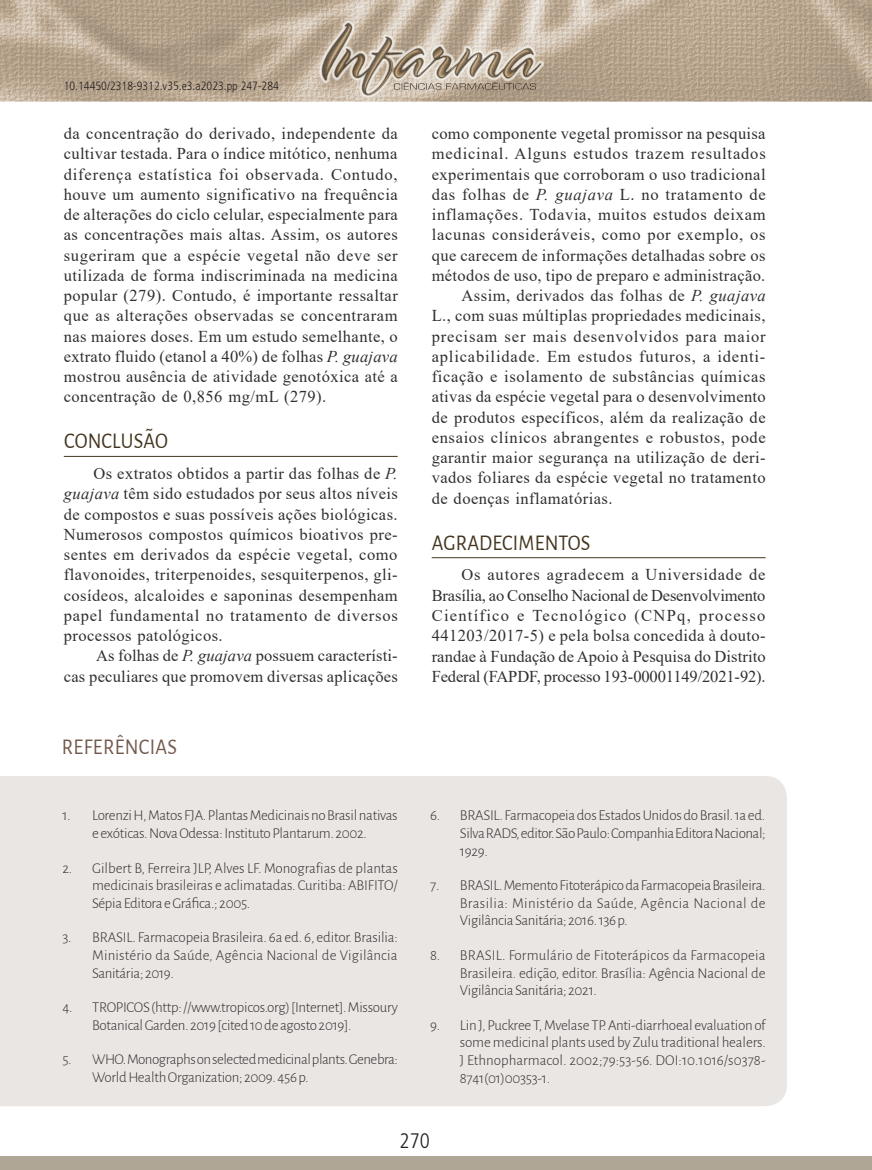
<style>
.page{position:relative;width:872px;height:1170px;background:#fff}
.page>*{position:absolute;margin:0;border:0;box-sizing:border-box;transform-origin:0 0}
.t1{font:22.5px "Alegreya Sans";letter-spacing:.01em;color:#44351f;scale:.9 1}
.t2{font:22.5px "Alegreya Sans";letter-spacing:.02em;color:#73594c;scale:.9 1}
.t3{font:300 condensed 21px "Frutiger LT Std";color:#231f20}
.t4{font:16.5px/20.2px "Times New Roman";letter-spacing:.025em;color:#312f30;text-align:justify}
.t5{font:16.5px "Times New Roman";letter-spacing:.05em;color:#312f30}
.t6{font:16.5px "Times New Roman";letter-spacing:.055em;color:#312f30}
.t7{font:16.5px "Times New Roman";letter-spacing:.045em;color:#312f30}
.t8{font:300 15px/17.5px "Alegreya Sans";letter-spacing:-.02em;color:#312f30;text-align:justify}
.t9{font:300 condensed 12px "Frutiger LT Std";color:#231f20}
.s1{font-style:italic}
</style>
<div class="page">
<img style="left:0;top:0;width:871px;height:101px">
<div style="left:0;top:1155px;width:872px;height:14px;background:#afa695"></div>
<img style="left:319px;top:20px;width:225px;height:77px">
<div style="left:0;top:776px;width:787px;height:330px;background:#eae6e3"></div>
<hr style="left:64px;top:456px;width:334px;height:1px;background:#44351f">
<hr style="left:432px;top:557px;width:333px;height:1px;background:#44351f">
<p class="t9" style="left:64px;top:79px;width:217px">10.14450/2318-9312.v35.e3.a2023.pp 247-284</p>
<p class="t4" style="left:64px;top:123px;width:335px">da concentração do derivado, independente da cultivar testada. Para o índice mitótico, nenhuma diferença estatística foi observada. Contudo, houve um aumento significativo na frequência de alterações do ciclo celular, especialmente para as concentrações mais altas. Assim, os autores sugeriram que a espécie vegetal não deve ser utilizada de forma indiscriminada na medicina popular (279). Contudo, é importante ressaltar que as alterações observadas se concentraram nas maiores doses. Em um estudo semelhante, o extrato fluido (etanol a 40%) de folhas <span class="s1">P. guajava </span>mostrou ausência de atividade genotóxica até a concentração de 0,856 mg/mL (279).</p>
<h1 class="t1" style="left:64px;top:425px;width:117px">CONCLUSÃO</h1>
<p class="t4" style="left:64px;top:463px;width:335px;text-indent:30px">Os extratos obtidos a partir das folhas de <span class="s1">P. guajava</span> têm sido estudados por seus altos níveis de compostos e suas possíveis ações biológicas.<br>Numerosos compostos químicos bioativos pre&shy;sentes em derivados da espécie vegetal, como flavonoides, triterpenoides, sesquiterpenos, gli&shy;cosídeos, alcaloides e saponinas desempenham papel fundamental no tratamento de diversos processos patológicos.</p>
<p class="t4" style="left:64px;top:645px;width:335px;text-align:right">As folhas de <span class="s1">P. guajava</span> possuem característi-<br>cas peculiares que promovem diversas aplicações</p>
<h1 class="t2" style="left:62px;top:730px;width:130px">REFERÊNCIAS</h1>
<p class="t8" style="left:62px;top:806px;width:337px;text-align:center">1. Lorenzi H, Matos FJA. Plantas Medicinais no Brasil nativas e exóticas. Nova Odessa: Instituto Plantarum. 2002.</p>
<p class="t8" style="left:92px;top:858px;width:307px;text-indent:-30px">2. Gilbert B, Ferreira JLP, Alves LF. Monografias de plantas medicinais brasileiras e aclimatadas. Curitiba: ABIFITO/ Sépia Editora e Gráfica.; 2005.</p>
<p class="t8" style="left:92px;top:928px;width:307px;text-indent:-30px">3. BRASIL. Farmacopeia Brasileira. 6a ed. 6, editor. Brasilia:<br>Ministério da Saúde, Agência Nacional de Vigilância Sanitária; 2019.</p>
<p class="t8" style="left:92px;top:997px;width:307px;text-indent:-30px">4. TROPICOS (http: //www.tropicos.org) [Internet]. Missoury<br>Botanical Garden. 2019 [cited 10 de agosto 2019].</p>
<p class="t8" style="left:92px;top:1050px;width:307px;text-indent:-30px">5. WHO. Monographs on selected medicinal plants. Genebra:<br>World Health Organization; 2009. 456 p.</p>
<p class="t4" style="left:432px;top:123px;width:335px">como componente vegetal promissor na pesquisa</p>
<p class="t5" style="left:432px;top:142px;width:335px">medicinal. Alguns estudos trazem resultados</p>
<p class="t4" style="left:432px;top:163px;width:335px">experimentais que corroboram o uso tradicional</p>
<p class="t7" style="left:432px;top:183px;width:335px">das folhas de <span class="s1">P. guajava</span> L. no tratamento de</p>
<p class="t4" style="left:432px;top:204px;width:335px">inflamações. Todavia, muitos estudos deixam</p>
<p class="t4" style="left:432px;top:224px;width:335px">lacunas consideráveis, como por exemplo, os</p>
<p class="t4" style="left:432px;top:244px;width:335px">que carecem de informações detalhadas sobre os</p>
<p class="t4" style="left:432px;top:265px;width:335px">métodos de uso, tipo de preparo e administração.</p>
<p class="t4" style="left:461px;top:285px;width:306px">Assim, derivados das folhas de <span class="s1">P. guajava</span></p>
<p class="t4" style="left:432px;top:305px;width:335px">L., com suas múltiplas propriedades medicinais,</p>
<p class="t6" style="left:432px;top:324px;width:335px">precisam ser mais desenvolvidos para maior</p>
<p class="t5" style="left:432px;top:345px;width:335px">aplicabilidade. Em estudos futuros, a identi-</p>
<p class="t4" style="left:432px;top:366px;width:335px">ficação e isolamento de substâncias químicas</p>
<p class="t4" style="left:432px;top:386px;width:335px">ativas da espécie vegetal para o desenvolvimento</p>
<p class="t4" style="left:432px;top:406px;width:335px">de produtos específicos, além da realização de</p>
<p class="t4" style="left:432px;top:427px;width:335px">ensaios clínicos abrangentes e robustos, pode</p>
<p class="t4" style="left:432px;top:447px;width:335px">garantir maior segurança na utilização de deri-</p>
<p class="t4" style="left:432px;top:467px;width:335px">vados foliares da espécie vegetal no tratamento</p>
<p class="t4" style="left:432px;top:487px;width:182px">de doenças inflamatórias.</p>
<h1 class="t1" style="left:432px;top:526px;width:178px">AGRADECIMENTOS</h1>
<p class="t4" style="left:432px;top:564px;width:335px;text-indent:30px">Os autores agradecem a Universidade de Brasília, ao Conselho Nacional de Desenvolvimento Científico e Tecnológico (CNPq, processo 441203/2017-5) e pela bolsa concedida à douto&shy;randae à Fundação de Apoio à Pesquisa do Distrito Federal (FAPDF, processo 193-00001149/2021-92).</p>
<p class="t8" style="left:460px;top:806px;width:307px;text-indent:-30px">6. BRASIL. Farmacopeia dos Estados Unidos do Brasil. 1a ed.<br>Silva RADS, editor. São Paulo: Companhia Editora Nacional; 1929.</p>
<p class="t8" style="left:460px;top:875px;width:307px;text-indent:-30px">7. BRASIL. Memento Fitoterápico da Farmacopeia Brasileira.<br>Brasilia: Ministério da Saúde, Agência Nacional de Vigilância Sanitária; 2016. 136 p.</p>
<p class="t8" style="left:460px;top:945px;width:307px;text-indent:-30px">8. BRASIL. Formulário de Fitoterápicos da Farmacopeia Brasileira. edição, editor. Brasília: Agência Nacional de Vigilância Sanitária; 2021.</p>
<p class="t8" style="left:460px;top:1015px;width:307px;text-indent:-30px">9. Lin J, Puckree T, Mvelase TP. Anti-diarrhoeal evaluation of some medicinal plants used by Zulu traditional healers.<br>J Ethnopharmacol. 2002;79:53-56. DOI:10.1016/s0378- 8741(01)00353-1.</p>
<p class="t3" style="left:399px;top:1128px;width:32px">270</p>
</div>
